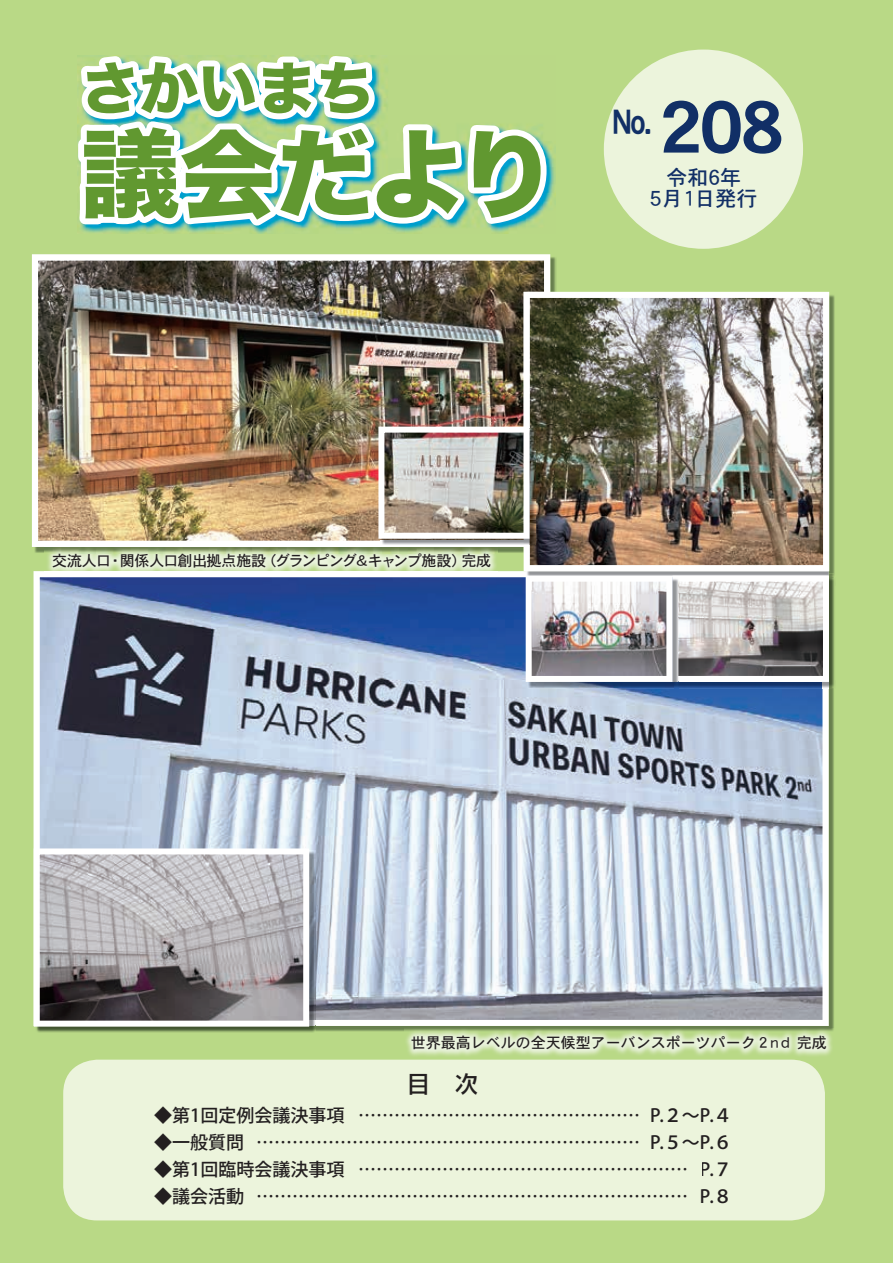
<style>
.page{position:relative;width:893px;height:1263px;background:#b9d986}
.page>*{position:absolute;margin:0;border:0;box-sizing:border-box;transform-origin:0 0}
.t1{font:95.55px "Hira Kaku Std W8";letter-spacing:-.04em;color:#619830}
.t2{font:71.85px "DFPHS Gothic CID W7";color:#112f66}
.t3{font:57px "Hira Kaku Std W8";color:#619830}
.t4{font:33.9px "DFPHS Gothic CID W7";color:#112f66;scale:.81 1}
.t5{font:24px "Rodin Pro DB";color:#231f20}
.t6{font:21px "DFPHS Gothic CID W5";color:#112f66}
.t7{font:500 18px "Koz Go Pro";color:#231f20}
.t8{font:15px "DFPHS Gothic CID W5";color:#231f20}
.t9{font:15px "DFPHS Gothic CID W5";letter-spacing:-.025em;color:#231f20}
</style>
<div class="page">
<img style="left:782px;top:688px;width:52px;height:340px">
<svg style="left:34px;top:571px;width:795px;height:455px;background:#a4b2c7"></svg>
<img style="left:32px;top:254px;width:518px;height:293px">
<img style="left:829px;top:294px;width:6px;height:392px">
<img style="left:526px;top:571px;width:303px;height:2px">
<img style="left:524px;top:292px;width:305px;height:279px">
<img style="left:36px;top:1020px;width:279px;height:13px">
<img style="left:309px;top:851px;width:6px;height:169px">
<svg style="left:34px;top:848px;width:275px;height:179px;background:#a8a5a8"></svg>
<img style="left:526px;top:573px;width:308px;height:115px">
<img style="left:381px;top:429px;width:155px;height:116px">
<img style="left:378px;top:427px;width:151px;height:112px">
<div style="left:604px;top:50px;width:199px;height:199px;background:#ecf4dc;border-radius:50%"></div>
<img style="left:404px;top:1028px;width:430px;height:28px">
<img style="left:45px;top:546px;width:453px;height:29px">
<div style="left:63px;top:1060px;width:762px;height:160px;background:#ecf4dc;border-radius:34px"></div>
<svg style="left:77px;top:55px;width:476px;height:179px"></svg>
<h3 class="t3" style="left:81px;top:57px;width:295px">さかいまち</h3>
<h1 class="t1" style="left:81px;top:121px;width:476px">議会だより</h1>
<h3 class="t4" style="left:613px;top:103px;width:49px">No.</h3>
<h2 class="t2" style="left:659px;top:88px;width:126px">208</h2>
<p class="t6" style="left:666px;top:166px;width:76px">令和年6</p>
<p class="t6" style="left:650px;top:187px;width:109px">月5 1日発行</p>
<p class="t8" style="left:261px;top:553px;width:97px">（グランピング</p>
<p class="t8" style="left:354px;top:553px;width:113px">＆キャンプ施設）</p>
<p class="t9" style="left:120px;top:553px;width:148px">関係人口創出拠点施設</p>
<p class="t8" style="left:461px;top:553px;width:31px">完成</p>
<p class="t8" style="left:52px;top:553px;width:60px">交流人口</p>
<p class="t8" style="left:108px;top:553px;width:16px">・</p>
<p class="t8" style="left:411px;top:1035px;width:380px">世界最高レベルの全天候型アーバンスポーツパーク２n d</p>
<h3 class="t5" style="left:406px;top:1068px;width:73px">目　次</h3>
<p class="t7" style="left:154px;top:1104px;width:488px">◆第1回定例会議決事項 …………………………………………</p>
<p class="t7" style="left:650px;top:1104px;width:83px">P.２～P.４</p>
<p class="t7" style="left:154px;top:1131px;width:488px">◆一般質問…………………………………………………………</p>
<p class="t7" style="left:154px;top:1158px;width:579px">◆第1回臨時会議決事項 ………………………………………………… P.７</p>
<p class="t7" style="left:154px;top:1185px;width:579px">◆議会活動………………………………………………………………… P.８</p>
<p class="t7" style="left:650px;top:1131px;width:83px">P.５～P.６</p>
<p class="t8" style="left:797px;top:1035px;width:31px">完成</p>
</div>
